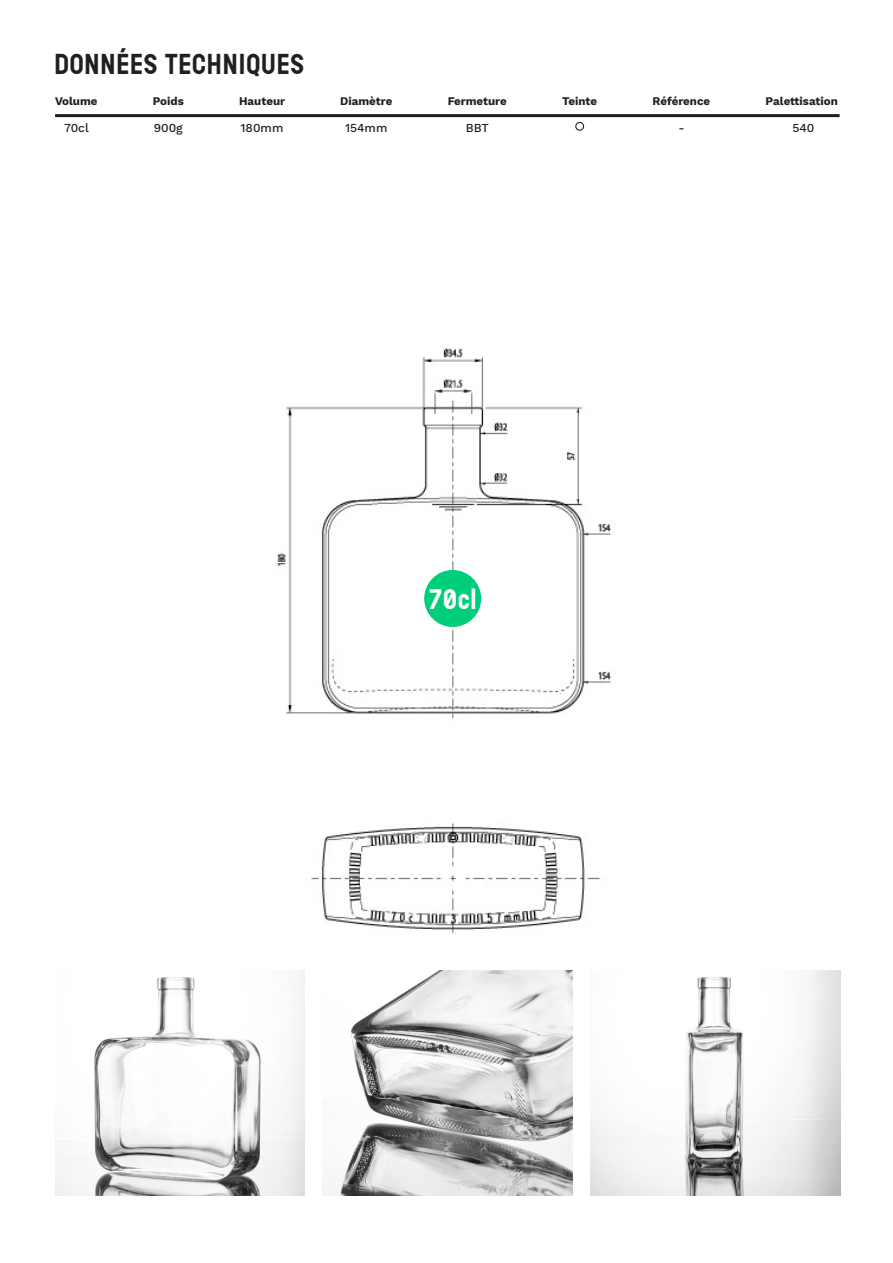
<style>
.page{position:relative;width:893px;height:1263px;background:#fff}
.page>*{position:absolute;margin:0;border:0;box-sizing:border-box;transform-origin:0 0}
.t1{font:700 27.15px "Reglo";letter-spacing:.01em;color:#231f20}
.t2{font:700 26.7px "Reglo";color:#fff}
.t3{font:500 12px "Work Sans";color:#231f20}
.t4{font:700 11.55px "Work Sans";color:#231f20}
</style>
<div class="page">
<hr style="left:55px;top:114px;width:785px;height:3px;background:#231f20">
<img style="left:55px;top:970px;width:250px;height:226px">
<img style="left:323px;top:970px;width:249px;height:226px">
<img style="left:590px;top:970px;width:250px;height:226px">
<div style="left:575px;top:122px;width:9px;height:9px;border:1px solid #231f20;border-radius:50%"></div>
<img style="left:277px;top:348px;width:334px;height:586px">
<div style="left:424px;top:570px;width:57px;height:57px;background:#00ce7b;border-radius:50%"></div>
<p class="t1" style="left:54px;top:48px;width:252px">DONNÉES TECHNIQUES</p>
<p class="t4" style="left:55px;top:94px;width:44px">Volume</p>
<p class="t4" style="left:153px;top:94px;width:33px">Poids</p>
<p class="t4" style="left:239px;top:94px;width:47px">Hauteur</p>
<p class="t4" style="left:340px;top:94px;width:54px">Diamètre</p>
<p class="t4" style="left:448px;top:94px;width:61px">Fermeture</p>
<p class="t4" style="left:562px;top:94px;width:37px">Teinte</p>
<p class="t4" style="left:653px;top:94px;width:59px">Référence</p>
<p class="t4" style="left:766px;top:94px;width:74px">Palettisation</p>
<p class="t3" style="left:64px;top:120px;width:26px">70cl</p>
<p class="t3" style="left:154px;top:120px;width:31px">900g</p>
<p class="t3" style="left:241px;top:120px;width:44px">180mm</p>
<p class="t3" style="left:345px;top:120px;width:44px">154mm</p>
<p class="t3" style="left:466px;top:120px;width:25px">BBT</p>
<p class="t3" style="left:678px;top:120px;width:8px">-</p>
<p class="t3" style="left:792px;top:120px;width:23px">540</p>
<p class="t2" style="left:429px;top:583px;width:50px">70cl</p>
</div>
